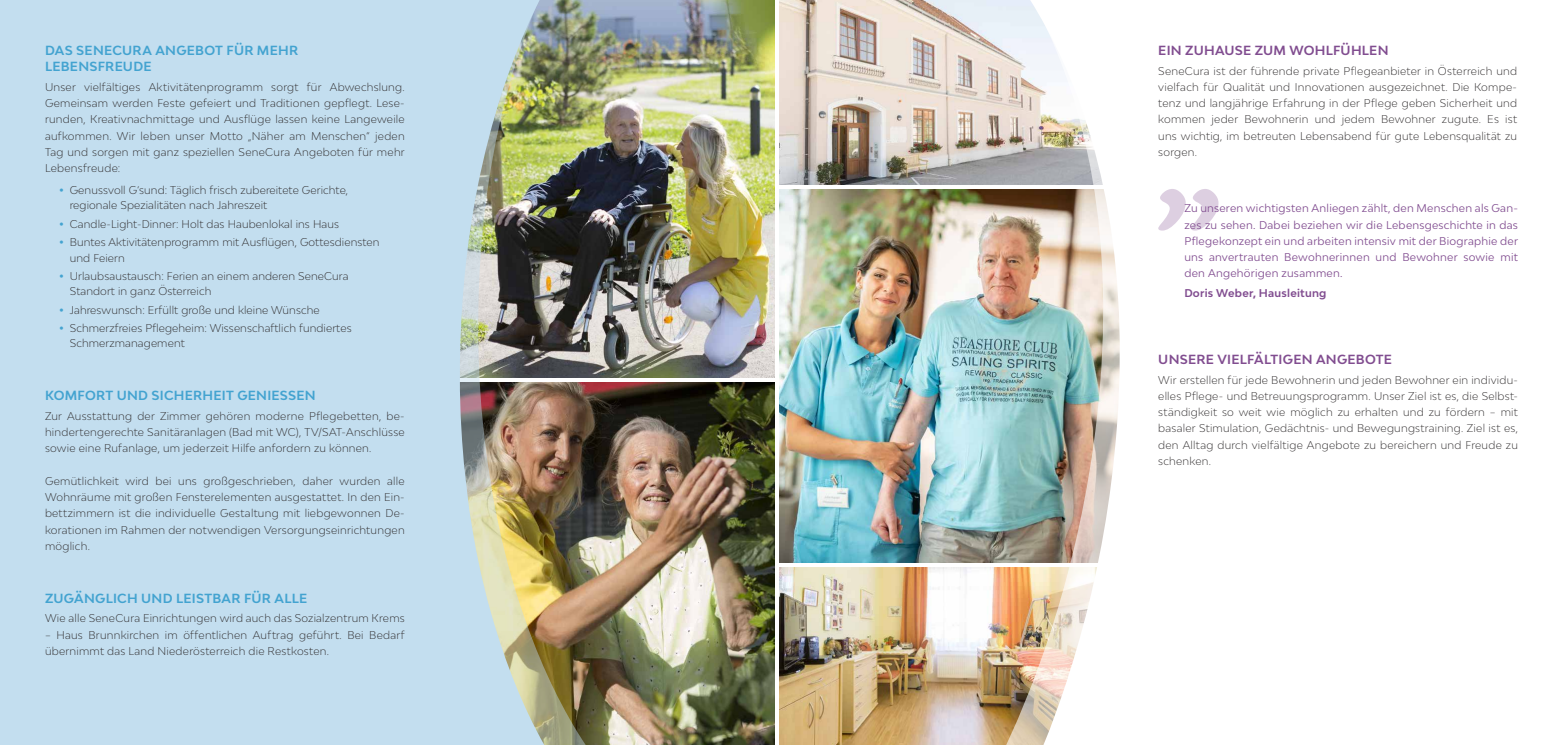
<style>
.page{position:relative;width:1563px;height:745px;background:#fff}
.page>*{position:absolute;margin:0;border:0;box-sizing:border-box;transform-origin:0 0}
.t1{font:700 12.5px/16.2px "Bw Modelica";letter-spacing:.02em;color:#43a3d0}
.t2{font:700 12.5px "Bw Modelica";letter-spacing:.02em;color:#814d90}
.t3{font:300 10.62px/16.2px "Bw Modelica";letter-spacing:.01em;color:#2e2b2c;text-align:justify}
.t4{font:10.62px/16.2px "Bw Modelica";letter-spacing:.025em;color:#814d90;text-align:justify}
.t5{font:700 10.62px "Bw Modelica";letter-spacing:.02em;color:#814d90}
</style>
<div class="page">
<img style="left:606px;top:0;width:169px;height:377px">
<img style="left:779px;top:0;width:183px;height:184px">
<img style="left:779px;top:189px;width:183px;height:373px">
<img style="left:606px;top:382px;width:169px;height:362px">
<img style="left:0;top:0;width:606px;height:744px">
<img style="left:779px;top:567px;width:183px;height:177px">
<img style="left:962px;top:0;width:257px;height:744px">
<svg style="left:1158px;top:189px;width:60px;height:41px"></svg>
<svg style="left:60px;top:326px;width:3px;height:4px"></svg>
<p class="t1" style="left:45px;top:42px;width:255px">DAS SENECURA ANGEBOT FÜR MEHR<br>LEBENSFREUDE</p>
<p class="t3" style="left:45px;top:78px;width:361px">Unser vielfältiges Aktivitätenprogramm sorgt für Abwechslung.<br>Gemeinsam werden Feste gefeiert und Traditionen gepflegt. Lese&shy;runden, Kreativnachmittage und Ausflüge lassen keine Langeweile aufkommen. Wir leben unser Motto „Näher am Menschen“ jeden Tag und sorgen mit ganz speziellen SeneCura Angeboten für mehr Lebensfreude:</p>
<p class="t3" style="left:70px;top:182px;width:280px;line-height:15px">Genussvoll G‘sund: Täglich frisch zubereitete Gerichte, regionale Spezialitäten nach Jahreszeit</p>
<p class="t3" style="left:70px;top:214px;width:311px;line-height:18.5px">Candle-Light-Dinner: Holt das Haubenlokal ins Haus<br>Buntes Aktivitätenprogramm mit Ausflügen, Gottesdiensten</p>
<p class="t3" style="left:70px;top:248px;width:280px;line-height:18.5px">und Feiern<br>Urlaubsaustausch: Ferien an einem anderen SeneCura</p>
<p class="t3" style="left:70px;top:281px;width:283px;line-height:18.5px;text-align:left">Standort in ganz Österreich<br>Jahreswunsch: Erfüllt große und kleine Wünsche<br>Schmerzfreies Pflegeheim: Wissenschaftlich fundiertes</p>
<p class="t3" style="left:70px;top:335px;width:116px">Schmerzmanagement</p>
<p class="t1" style="left:45px;top:386px;width:272px">KOMFORT UND SICHERHEIT GENIESSEN</p>
<p class="t3" style="left:45px;top:407px;width:361px">Zur Ausstattung der Zimmer gehören moderne Pflegebetten, be&shy;hindertengerechte Sanitäranlagen (Bad mit WC), TV/SAT-Anschlüsse sowie eine Rufanlage, um jederzeit Hilfe anfordern zu können.</p>
<p class="t3" style="left:45px;top:472px;width:361px">Gemütlichkeit wird bei uns großgeschrieben, daher wurden alle Wohnräume mit großen Fensterelementen ausgestattet. In den Ein&shy;bettzimmern ist die individuelle Gestaltung mit liebgewonnen De&shy;korationen im Rahmen der notwendigen Versorgungseinrichtungen möglich.</p>
<p class="t1" style="left:45px;top:589px;width:264px">ZUGÄNGLICH UND LEISTBAR FÜR ALLE</p>
<p class="t3" style="left:45px;top:609px;width:361px">Wie alle SeneCura Einrichtungen wird auch das Sozialzentrum Krems</p>
<p class="t3" style="left:45px;top:626px;width:361px">– Haus Brunnkirchen im öffentlichen Auftrag geführt. Bei Bedarf übernimmt das Land Niederösterreich die Restkosten.</p>
<p class="t2" style="left:1158px;top:42px;width:232px">EIN ZUHAUSE ZUM WOHLFÜHLEN</p>
<p class="t3" style="left:1158px;top:62px;width:360px">SeneCura ist der führende private Pflegeanbieter in Österreich und vielfach für Qualität und Innovationen ausgezeichnet. Die Kompe&shy;tenz und langjährige Erfahrung in der Pflege geben Sicherheit und kommen jeder Bewohnerin und jedem Bewohner zugute. Es ist uns wichtig, im betreuten Lebensabend für gute Lebensqualität zu sorgen.</p>
<p class="t4" style="left:1184px;top:200px;width:335px">Zu unseren wichtigsten Anliegen zählt, den Menschen als Gan&shy;zes zu sehen. Dabei beziehen wir die Lebensgeschichte in das Pflegekonzept ein und arbeiten intensiv mit der Biographie der uns anvertrauten Bewohnerinnen und Bewohner sowie mit den Angehörigen zusammen.</p>
<p class="t5" style="left:1184px;top:286px;width:144px">Doris Weber, Hausleitung</p>
<p class="t2" style="left:1158px;top:351px;width:235px">UNSERE VIELFÄLTIGEN ANGEBOTE</p>
<p class="t3" style="left:1158px;top:371px;width:361px">Wir erstellen für jede Bewohnerin und jeden Bewohner ein individu&shy;elles Pflege- und Betreuungsprogramm. Unser Ziel ist es, die Selbst&shy;ständigkeit so weit wie möglich zu erhalten und zu fördern – mit basaler Stimulation, Gedächtnis- und Bewegungstraining. Ziel ist es, den Alltag durch vielfältige Angebote zu bereichern und Freude zu schenken.</p>
</div>
